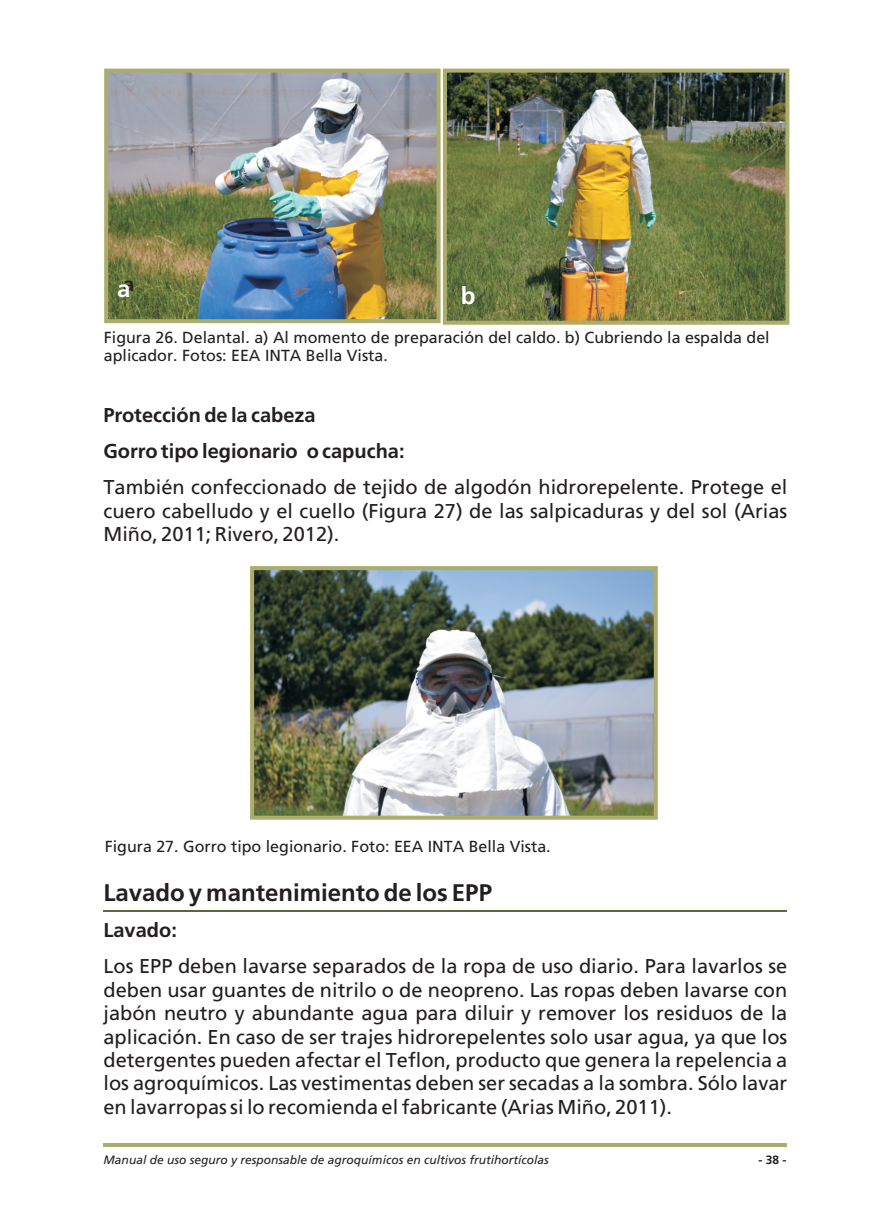
<style>
.page{position:relative;width:876px;height:1227px;background:#fff}
.page>*{position:absolute;margin:0;border:0;box-sizing:border-box;transform-origin:0 0}
.t1{font:700 24px "Frutiger";color:#231f20}
.t2{font:700 24px "Frutiger";color:#fff}
.t3{font:20px/23.4px "Frutiger";color:#231f20;text-align:justify}
.t4{font:700 20px/36px "Frutiger";color:#231f20}
.t5{font:16px/18.6px "Frutiger";color:#231f20}
.t6{font:italic 12px "Frutiger";color:#231f20}
.t7{font:700 12px "Frutiger";color:#231f20}
</style>
<div class="page">
<hr style="left:103px;top:1143px;width:684px;height:3px;background:#acad6c">
<img style="left:109px;top:74px;width:326px;height:244px">
<div style="left:104px;top:69px;width:336px;height:254px;border:4px solid #acad6c"></div>
<img style="left:255px;top:571px;width:397px;height:243px">
<div style="left:250px;top:566px;width:407px;height:253px;border:4px solid #acad6c"></div>
<img style="left:447px;top:74px;width:337px;height:246px">
<div style="left:442px;top:69px;width:347px;height:256px;border:4px solid #acad6c"></div>
<hr style="left:103px;top:910px;width:684px;height:2px;background:#58693d">
<p class="t2" style="left:117px;top:277px;width:19px">a<sup>a</sup></p>
<p class="t2" style="left:460px;top:284px;width:16px">b</p>
<p class="t5" style="left:104px;top:328px;width:667px">Figura 26. Delantal. a) Al momento de preparación del caldo. b) Cubriendo la espalda del aplicador. Fotos: EEA INTA Bella Vista.</p>
<p class="t4" style="left:103px;top:399px;width:302px">Protección de la cabeza<br>Gorro tipo legionario o capucha:</p>
<p class="t3" style="left:103px;top:477px;width:685px">También confeccionado de tejido de algodón hidrorepelente. Protege el cuero cabelludo y el cuello (Figura 27) de las salpicaduras y del sol (Arias Miño, 2011; Rivero, 2012).</p>
<p class="t5" style="left:105px;top:837px;width:447px">Figura 27. Gorro tipo legionario. Foto: EEA INTA Bella Vista.</p>
<p class="t1" style="left:103px;top:881px;width:390px">Lavado y mantenimiento de los EPP</p>
<p class="t4" style="left:103px;top:913px;width:75px">Lavado:</p>
<p class="t3" style="left:103px;top:956px;width:685px">Los EPP deben lavarse separados de la ropa de uso diario. Para lavarlos se deben usar guantes de nitrilo o de neopreno. Las ropas deben lavarse con jabón neutro y abundante agua para diluir y remover los residuos de la aplicación. En caso de ser trajes hidrorepelentes solo usar agua, ya que los detergentes pueden afectar el Teflon, producto que genera la repelencia a los agroquímicos. Las vestimentas deben ser secadas a la sombra. Sólo lavar en lavarropas si lo recomienda el fabricante (Arias Miño, 2011).</p>
<p class="t6" style="left:104px;top:1154px;width:446px">Manual de uso seguro y responsable de agroquímicos en cultivos frutihortícolas</p>
<p class="t7" style="left:758px;top:1154px;width:30px">- 38 -</p>
</div>
